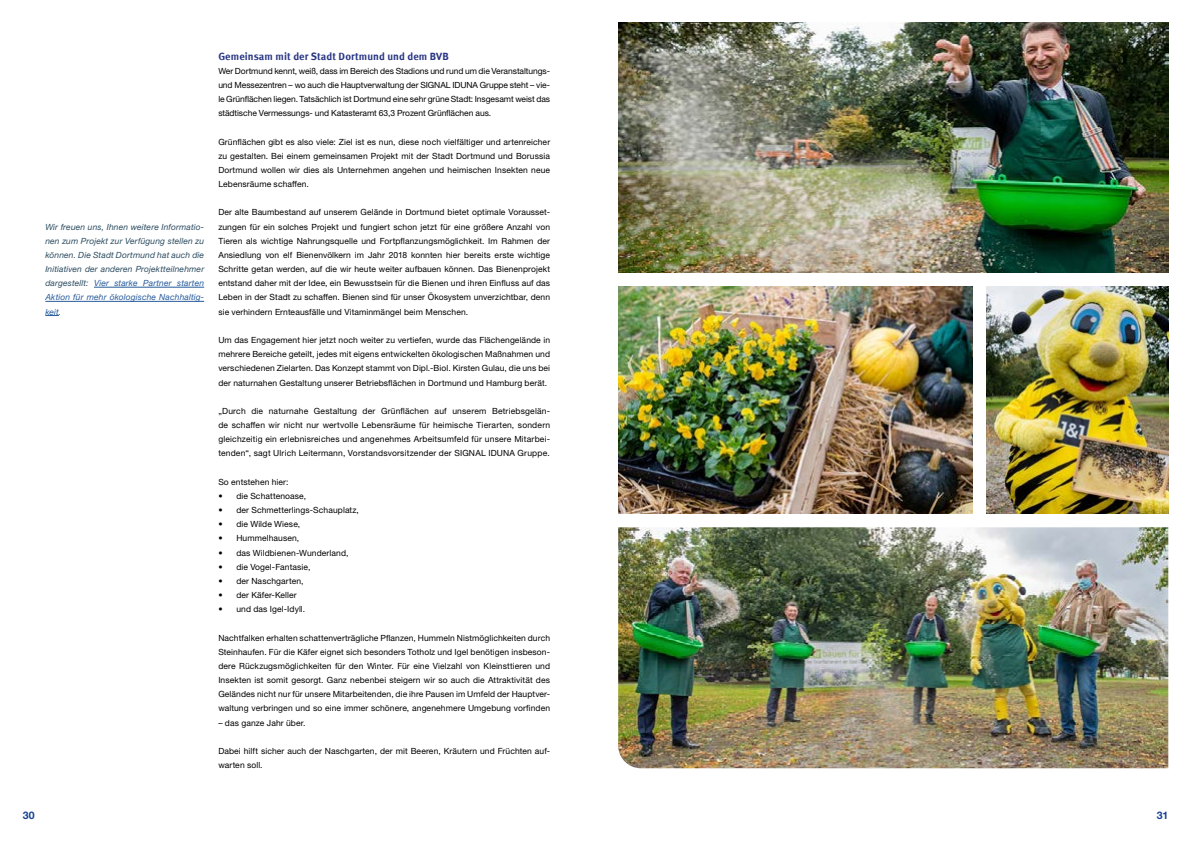
<style>
.page{position:relative;width:1191px;height:842px;background:#fff}
.page>*{position:absolute;margin:0;border:0;box-sizing:border-box;transform-origin:0 0}
.t1{font:700 10.5px "Meta Offc Pro";letter-spacing:.01em;color:#283583}
.t2{font:700 10.5px "Helvetica Neue LTW1 G";color:#164194}
.t3{font:8.5px/14.2px "Helvetica Neue LTW1 G";letter-spacing:.01em;color:#000;text-align:justify}
.t4{font:italic 8.5px/14.2px "Helvetica Neue LTW1 G";letter-spacing:.015em;color:#2c4c61;text-align:justify}
.s1{color:#275b9b}
</style>
<div class="page">
<img style="left:618px;top:286px;width:354px;height:227px">
<img style="left:618px;top:23px;width:550px;height:249px">
<img style="left:986px;top:286px;width:182px;height:227px">
<img style="left:618px;top:527px;width:550px;height:241px">
<hr style="left:94px;top:287px;width:110px;height:1px;background:#275b9b">
<hr style="left:45px;top:301px;width:159px;height:1px;background:#275b9b">
<svg style="left:45px;top:315px;width:14px;height:1px"></svg>
<p class="t4" style="left:45px;top:219px;width:160px">Wir freuen uns, Ihnen weitere Informatio&shy;nen zum Projekt zur Verfügung stellen zu können. Die Stadt Dortmund hat auch die Initiativen der anderen Projektteilnehmer dargestellt: <span class="s1">Vier starke Partner starten Aktion für mehr ökologische Nachhaltig&shy;keit</span>.</p>
<p class="t1" style="left:218px;top:48px;width:232px">Gemeinsam mit der Stadt Dortmund und dem BVB</p>
<p class="t3" style="left:218px;top:64px;width:333px">Wer Dortmund kennt, weiß, dass im Bereich des Stadions und rund um die Veranstaltungs&shy;und Messezentren – wo auch die Hauptverwaltung der SIGNAL IDUNA Gruppe steht – vie&shy;le Grünflächen liegen. Tatsächlich ist Dortmund eine sehr grüne Stadt: Insgesamt weist das städtische Vermessungs- und Katasteramt 63,3 Prozent Grünflächen aus.</p>
<p class="t3" style="left:218px;top:134px;width:333px">Grünflächen gibt es also viele: Ziel ist es nun, diese noch vielfältiger und artenreicher zu gestalten. Bei einem gemeinsamen Projekt mit der Stadt Dortmund und Borussia Dortmund wollen wir dies als Unternehmen angehen und heimischen Insekten neue Lebensräume schaffen.</p>
<p class="t3" style="left:218px;top:205px;width:333px">Der alte Baumbestand auf unserem Gelände in Dortmund bietet optimale Vorausset&shy;zungen für ein solches Projekt und fungiert schon jetzt für eine größere Anzahl von Tieren als wichtige Nahrungsquelle und Fortpflanzungsmöglichkeit. Im Rahmen der Ansiedlung von elf Bienenvölkern im Jahr 2018 konnten hier bereits erste wichtige Schritte getan werden, auf die wir heute weiter aufbauen können. Das Bienenprojekt entstand daher mit der Idee, ein Bewusstsein für die Bienen und ihren Einfluss auf das Leben in der Stadt zu schaffen. Bienen sind für unser Ökosystem unverzichtbar, denn sie verhindern Ernteausfälle und Vitaminmängel beim Menschen.</p>
<p class="t3" style="left:218px;top:333px;width:333px">Um das Engagement hier jetzt noch weiter zu vertiefen, wurde das Flächengelände in mehrere Bereiche geteilt, jedes mit eigens entwickelten ökologischen Maßnahmen und verschiedenen Zielarten. Das Konzept stammt von Dipl.-Biol. Kirsten Gulau, die uns bei der naturnahen Gestaltung unserer Betriebsflächen in Dortmund und Hamburg berät.</p>
<p class="t3" style="left:218px;top:404px;width:333px">„Durch die naturnahe Gestaltung der Grünflächen auf unserem Betriebsgelän&shy;de schaffen wir nicht nur wertvolle Lebensräume für heimische Tierarten, sondern gleichzeitig ein erlebnisreiches und angenehmes Arbeitsumfeld für unsere Mitarbei&shy;tenden“, sagt Ulrich Leitermann, Vorstandsvorsitzender der SIGNAL IDUNA Gruppe.</p>
<p class="t3" style="left:218px;top:474px;width:72px">So entstehen hier:</p>
<p class="t3" style="left:218px;top:489px;width:89px">• die Schattenoase,</p>
<p class="t3" style="left:218px;top:503px;width:142px">• der Schmetterlings-Schauplatz,</p>
<p class="t3" style="left:218px;top:517px;width:83px">• die Wilde Wiese,</p>
<p class="t3" style="left:218px;top:531px;width:82px">• Hummelhausen,</p>
<p class="t3" style="left:218px;top:545px;width:132px">• das Wildbienen-Wunderland,</p>
<p class="t3" style="left:218px;top:559px;width:94px">• die Vogel-Fantasie,</p>
<p class="t3" style="left:218px;top:574px;width:87px">• der Naschgarten,</p>
<p class="t3" style="left:218px;top:588px;width:80px">• der Käfer-Keller</p>
<p class="t3" style="left:218px;top:602px;width:88px">• und das Igel-Idyll.</p>
<p class="t3" style="left:218px;top:630px;width:333px">Nachtfalken erhalten schattenverträgliche Pflanzen, Hummeln Nistmöglichkeiten durch Steinhaufen. Für die Käfer eignet sich besonders Totholz und Igel benötigen insbeson&shy;dere Rückzugsmöglichkeiten für den Winter. Für eine Vielzahl von Kleinsttieren und Insekten ist somit gesorgt. Ganz nebenbei steigern wir so auch die Attraktivität des Geländes nicht nur für unsere Mitarbeitenden, die ihre Pausen im Umfeld der Hauptver&shy;waltung verbringen und so eine immer schönere, angenehmere Umgebung vorfinden</p>
<p class="t3" style="left:218px;top:715px;width:89px">– das ganze Jahr über.</p>
<p class="t3" style="left:218px;top:744px;width:333px">Dabei hilft sicher auch der Naschgarten, der mit Beeren, Kräutern und Früchten auf&shy;warten soll.</p>
<p class="t2" style="left:23px;top:809px;width:13px">30</p>
<p class="t2" style="left:1156px;top:809px;width:13px">31</p>
</div>
